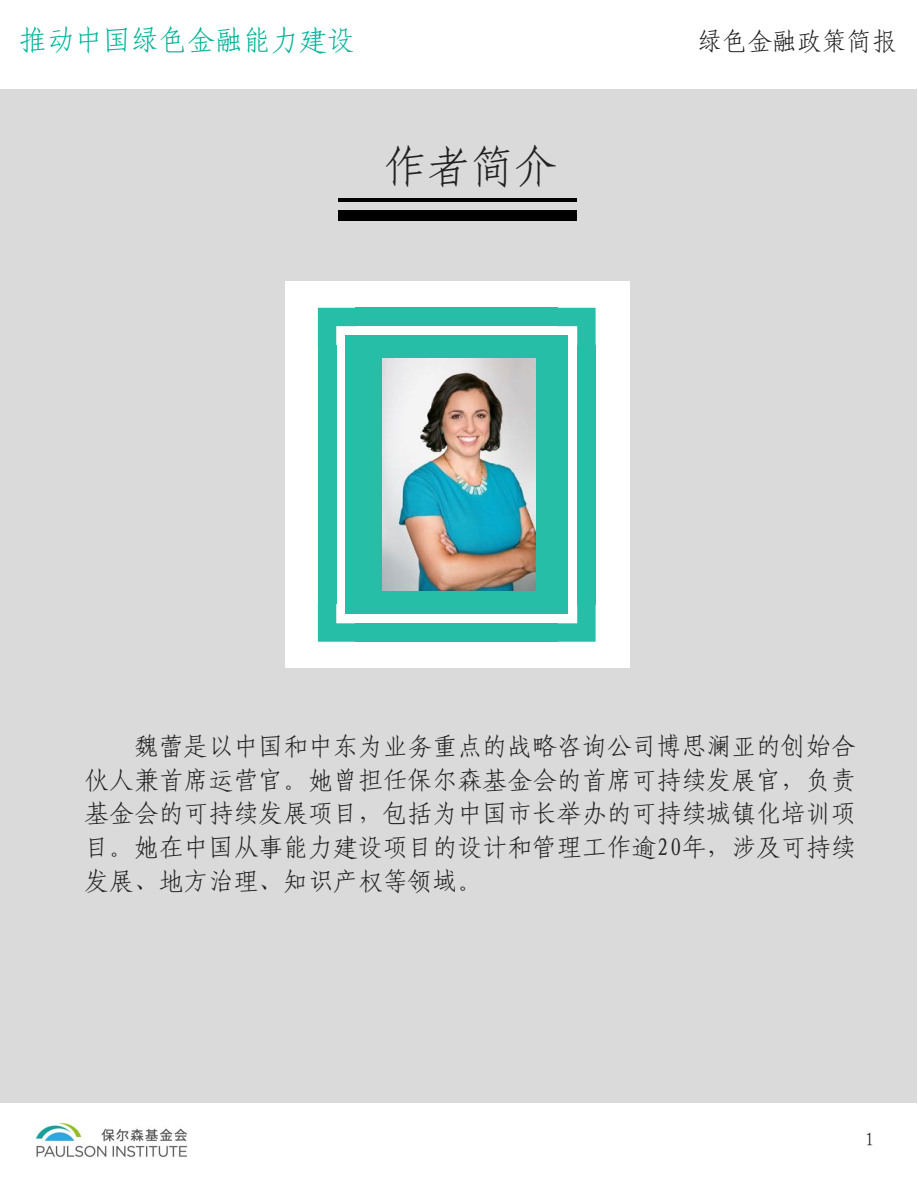
<style>
.page{position:relative;width:918px;height:1188px;background:#fff}
.page>*{position:absolute;margin:0;border:0;box-sizing:border-box;transform-origin:0 0}
.t1{font:43.65px "Fang Song GB2312";color:#222}
.t2{font:28.05px "Fang Song GB2312";color:#00b398}
.t3{font:24.9px/33.8px "Fang Song GB2312";color:#222;text-align:justify}
.t4{font:18.75px "Fang Song GB2312";color:#222}
</style>
<div class="page">
<div style="left:0;top:89px;width:916px;height:1013px;background:#dadada"></div>
<div style="left:286px;top:281px;width:344px;height:387px;background:#fff"></div>
<img style="left:35px;top:1121px;width:153px;height:36px">
<hr style="left:339px;top:198px;width:238px;height:4px;background:#000">
<div style="left:339px;top:210px;width:238px;height:10px;background:#000"></div>
<div style="left:354px;top:345px;width:205px;height:259px;background:#27bea7"></div>
<svg style="left:557px;top:604px;width:39px;height:38px"></svg>
<div style="left:318px;top:345px;width:18px;height:259px;background:#27bea7"></div>
<div style="left:346px;top:346px;width:11px;height:258px;background:#27bea7"></div>
<svg style="left:318px;top:602px;width:37px;height:40px"></svg>
<div style="left:577px;top:345px;width:19px;height:259px;background:#27bea7"></div>
<div style="left:556px;top:345px;width:12px;height:259px;background:#27bea7"></div>
<div style="left:355px;top:623px;width:203px;height:19px;background:#27bea7"></div>
<div style="left:355px;top:602px;width:202px;height:12px;background:#27bea7"></div>
<svg style="left:556px;top:308px;width:40px;height:37px"></svg>
<div style="left:556px;top:336px;width:12px;height:11px;background:#27bea7"></div>
<svg style="left:318px;top:308px;width:39px;height:39px"></svg>
<div style="left:346px;top:336px;width:11px;height:11px;background:#27bea7"></div>
<div style="left:355px;top:308px;width:203px;height:18px;background:#27bea7"></div>
<div style="left:355px;top:336px;width:202px;height:11px;background:#27bea7"></div>
<img style="left:382px;top:359px;width:154px;height:232px">
<p class="t2" style="left:19px;top:25px;width:338px">推动中国绿色金融能力建设</p>
<h1 class="t1" style="left:384px;top:145px;width:176px">作者简介</h1>
<p class="t3" style="left:698px;top:24px;width:201px">绿色金融政策简报</p>
<p class="t3" style="left:84px;top:729px;width:773px;text-indent:50px">魏蕾是以中国和中东为业务重点的战略咨询公司博思澜亚的创始合伙人兼首席运营官。她曾担任保尔森基金会的首席可持续发展官，负责基金会的可持续发展项目，包括为中国市长举办的可持续城镇化培训项目。她在中国从事能力建设项目的设计和管理工作逾20年，涉及可持续发展、地方治理、知识产权等领域。</p>
<p class="t4" style="left:865px;top:1130px;width:11px">1</p>
</div>
